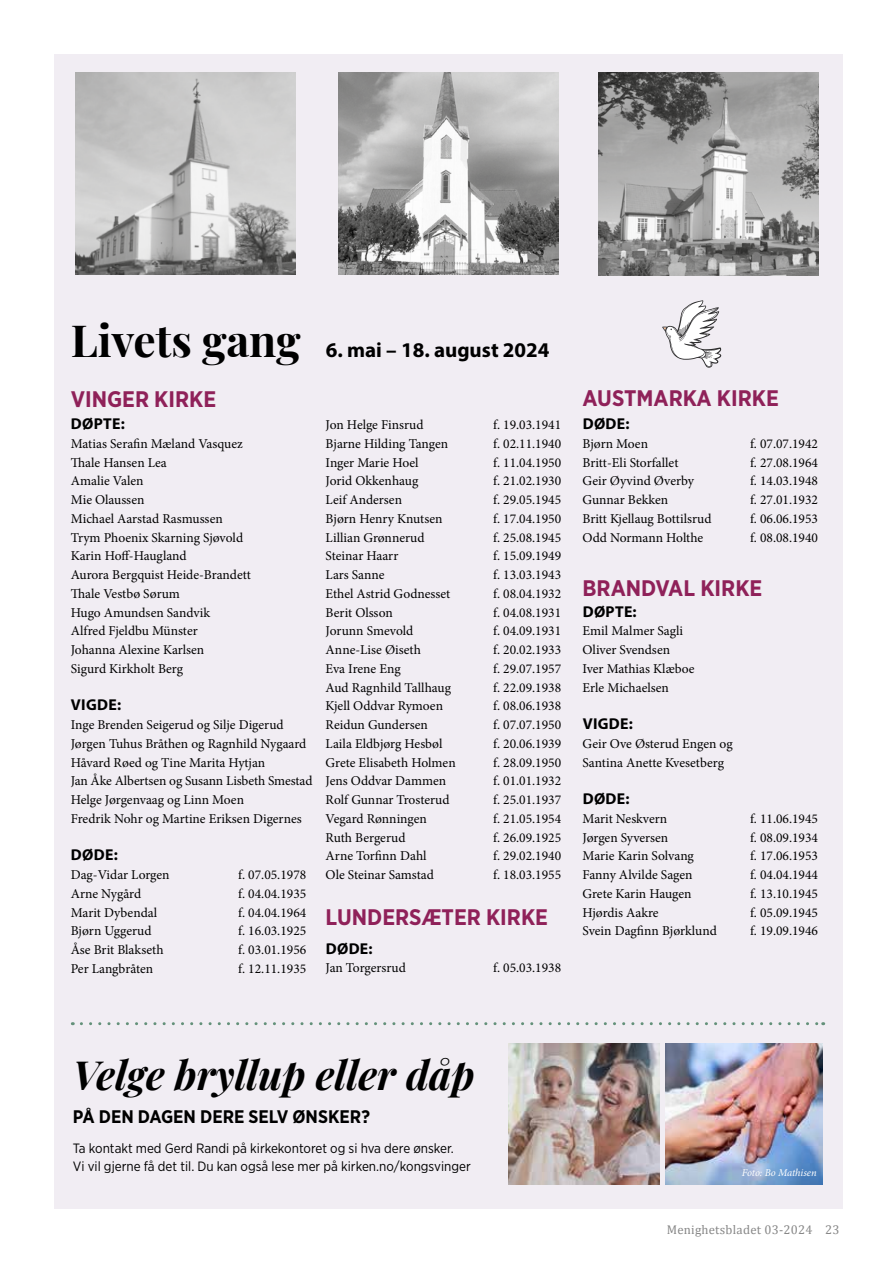
<style>
.page{position:relative;width:893px;height:1263px;background:#fff}
.page>*{position:absolute;margin:0;border:0;box-sizing:border-box;transform-origin:0 0}
.t1{font:italic 700 40.2px "Playfair Display";color:#000}
.t2{font:700 22.5px "Gotham Narrow";color:#8f2159}
.t3{font:700 21px "Myriad Pro";color:#000}
.t4{font:700 18.15px "Gotham Narrow";color:#000}
.t5{font:700 15.75px "Myriad Pro";letter-spacing:.02em;color:#000}
.t6{font:13.5px/18.8px "Minion Pro";color:#000}
.t7{font:13.5px/18px "Gotham Narrow";color:#000}
.t8{font:12.75px "Cambria";letter-spacing:.02em;color:#878787}
.t9{font:italic 10.5px "Minion Pro";letter-spacing:-.01em;color:#fff}
.s1{font-family:"Playfair Display";font-size:44.4px}
</style>
<div class="page">
<div style="left:54px;top:54px;width:788px;height:1154px;background:#f1edf3"></div>
<img style="left:75px;top:73px;width:220px;height:202px">
<img style="left:339px;top:73px;width:220px;height:202px">
<img style="left:598px;top:73px;width:221px;height:202px">
<svg style="left:662px;top:300px;width:59px;height:68px"></svg>
<svg style="left:81px;top:1022px;width:743px;height:3px"></svg>
<img style="left:509px;top:1044px;width:150px;height:140px">
<img style="left:665px;top:1044px;width:158px;height:141px">
<h3 class="t3" style="left:71px;top:336px;width:480px"><span class="s1">Livets gang</span> 6. mai – 18. august 2024</h3>
<h2 class="t2" style="left:71px;top:385px;width:147px">VINGER KIRKE</h2>
<p class="t5" style="left:71px;top:413px;width:55px">DØPTE:</p>
<p class="t6" style="left:71px;top:434px;width:182px">Matias Serafin Mæland Vasquez<br>Thale Hansen Lea<br>Amalie Valen<br>Mie Olaussen<br>Michael Aarstad Rasmussen<br>Trym Phoenix Skarning Sjøvold<br>Karin Hoff-Haugland<br>Aurora Bergquist Heide-Brandett<br>Thale Vestbø Sørum<br>Hugo Amundsen Sandvik<br>Alfred Fjeldbu Münster<br>Johanna Alexine Karlsen<br>Sigurd Kirkholt Berg</p>
<p class="t5" style="left:71px;top:695px;width:52px">VIGDE:</p>
<p class="t6" style="left:71px;top:715px;width:243px">Inge Brenden Seigerud og Silje Digerud Jørgen Tuhus Bråthen og Ragnhild Nygaard Håvard Røed og Tine Marita Hytjan<br>Jan Åke Albertsen og Susann Lisbeth Smestad Helge Jørgenvaag og Linn Moen<br>Fredrik Nohr og Martine Eriksen Digernes</p>
<p class="t5" style="left:71px;top:845px;width:48px">DØDE:</p>
<p class="t6" style="left:71px;top:865px;width:100px">Dag-Vidar Lorgen</p>
<p class="t6" style="left:238px;top:865px;width:70px">f. 07.05.1978</p>
<p class="t6" style="left:71px;top:884px;width:72px">Arne Nygård</p>
<p class="t6" style="left:238px;top:884px;width:70px">f. 04.04.1935</p>
<p class="t6" style="left:71px;top:903px;width:88px">Marit Dybendal</p>
<p class="t6" style="left:238px;top:903px;width:70px">f. 04.04.1964</p>
<p class="t6" style="left:71px;top:922px;width:82px">Bjørn Uggerud</p>
<p class="t6" style="left:238px;top:922px;width:70px">f. 16.03.1925</p>
<p class="t6" style="left:71px;top:940px;width:94px">Åse Brit Blakseth</p>
<p class="t6" style="left:238px;top:940px;width:70px">f. 03.01.1956</p>
<p class="t6" style="left:71px;top:959px;width:84px">Per Langbråten</p>
<p class="t6" style="left:238px;top:959px;width:70px">f. 12.11.1935</p>
<p class="t6" style="left:326px;top:415px;width:99px">Jon Helge Finsrud</p>
<p class="t6" style="left:493px;top:415px;width:70px">f. 19.03.1941</p>
<p class="t6" style="left:326px;top:434px;width:124px">Bjarne Hilding Tangen</p>
<p class="t6" style="left:493px;top:434px;width:70px">f. 02.11.1940</p>
<p class="t6" style="left:326px;top:453px;width:94px">Inger Marie Hoel</p>
<p class="t6" style="left:493px;top:453px;width:70px">f. 11.04.1950</p>
<p class="t6" style="left:326px;top:472px;width:94px">Jorid Okkenhaug</p>
<p class="t6" style="left:493px;top:472px;width:70px">f. 21.02.1930</p>
<p class="t6" style="left:326px;top:490px;width:78px">Leif Andersen</p>
<p class="t6" style="left:493px;top:490px;width:70px">f. 29.05.1945</p>
<p class="t6" style="left:326px;top:509px;width:118px">Bjørn Henry Knutsen</p>
<p class="t6" style="left:493px;top:509px;width:70px">f. 17.04.1950</p>
<p class="t6" style="left:326px;top:528px;width:100px">Lillian Grønnerud</p>
<p class="t6" style="left:493px;top:528px;width:70px">f. 25.08.1945</p>
<p class="t6" style="left:326px;top:547px;width:74px">Steinar Haarr</p>
<p class="t6" style="left:493px;top:547px;width:70px">f. 15.09.1949</p>
<p class="t6" style="left:326px;top:565px;width:60px">Lars Sanne</p>
<p class="t6" style="left:493px;top:565px;width:70px">f. 13.03.1943</p>
<p class="t6" style="left:326px;top:584px;width:126px">Ethel Astrid Godnesset</p>
<p class="t6" style="left:493px;top:584px;width:70px">f. 08.04.1932</p>
<p class="t6" style="left:326px;top:603px;width:69px">Berit Olsson</p>
<p class="t6" style="left:493px;top:603px;width:70px">f. 04.08.1931</p>
<p class="t6" style="left:326px;top:622px;width:89px">Jorunn Smevold</p>
<p class="t6" style="left:493px;top:622px;width:70px">f. 04.09.1931</p>
<p class="t6" style="left:326px;top:640px;width:97px">Anne-Lise Øiseth</p>
<p class="t6" style="left:493px;top:640px;width:70px">f. 20.02.1933</p>
<p class="t6" style="left:326px;top:659px;width:76px">Eva Irene Eng</p>
<p class="t6" style="left:493px;top:659px;width:70px">f. 29.07.1957</p>
<p class="t6" style="left:326px;top:678px;width:127px">Aud Ragnhild Tallhaug</p>
<p class="t6" style="left:493px;top:678px;width:70px">f. 22.09.1938</p>
<p class="t6" style="left:326px;top:697px;width:119px">Kjell Oddvar Rymoen</p>
<p class="t6" style="left:493px;top:697px;width:70px">f. 08.06.1938</p>
<p class="t6" style="left:326px;top:715px;width:104px">Reidun Gundersen</p>
<p class="t6" style="left:493px;top:715px;width:70px">f. 07.07.1950</p>
<p class="t6" style="left:326px;top:734px;width:118px">Laila Eldbjørg Hesbøl</p>
<p class="t6" style="left:493px;top:734px;width:70px">f. 20.06.1939</p>
<p class="t6" style="left:326px;top:753px;width:132px">Grete Elisabeth Holmen</p>
<p class="t6" style="left:493px;top:753px;width:70px">f. 28.09.1950</p>
<p class="t6" style="left:326px;top:772px;width:122px">Jens Oddvar Dammen</p>
<p class="t6" style="left:493px;top:772px;width:70px">f. 01.01.1932</p>
<p class="t6" style="left:326px;top:790px;width:125px">Rolf Gunnar Trosterud</p>
<p class="t6" style="left:493px;top:790px;width:70px">f. 25.01.1937</p>
<p class="t6" style="left:326px;top:809px;width:103px">Vegard Rønningen</p>
<p class="t6" style="left:493px;top:809px;width:70px">f. 21.05.1954</p>
<p class="t6" style="left:326px;top:828px;width:81px">Ruth Bergerud</p>
<p class="t6" style="left:493px;top:828px;width:70px">f. 26.09.1925</p>
<p class="t6" style="left:326px;top:847px;width:103px">Arne Torfinn Dahl</p>
<p class="t6" style="left:493px;top:847px;width:70px">f. 29.02.1940</p>
<p class="t6" style="left:326px;top:865px;width:110px">Ole Steinar Samstad</p>
<p class="t6" style="left:493px;top:865px;width:70px">f. 18.03.1955</p>
<h2 class="t2" style="left:326px;top:902px;width:224px">LUNDERSÆTER KIRKE</h2>
<p class="t5" style="left:326px;top:938px;width:48px">DØDE:</p>
<p class="t6" style="left:326px;top:958px;width:82px">Jan Torgersrud</p>
<p class="t6" style="left:493px;top:958px;width:70px">f. 05.03.1938</p>
<h2 class="t2" style="left:583px;top:384px;width:198px">AUSTMARKA KIRKE</h2>
<p class="t5" style="left:583px;top:413px;width:48px">DØDE:</p>
<p class="t6" style="left:583px;top:434px;width:67px">Bjørn Moen</p>
<p class="t6" style="left:750px;top:434px;width:70px">f. 07.07.1942</p>
<p class="t6" style="left:583px;top:453px;width:97px">Britt-Eli Storfallet</p>
<p class="t6" style="left:750px;top:453px;width:70px">f. 27.08.1964</p>
<p class="t6" style="left:583px;top:472px;width:113px">Geir Øyvind Øverby</p>
<p class="t6" style="left:750px;top:472px;width:70px">f. 14.03.1948</p>
<p class="t6" style="left:583px;top:490px;width:87px">Gunnar Bekken</p>
<p class="t6" style="left:750px;top:490px;width:70px">f. 27.01.1932</p>
<p class="t6" style="left:583px;top:509px;width:130px">Britt Kjellaug Bottilsrud</p>
<p class="t6" style="left:750px;top:509px;width:70px">f. 06.06.1953</p>
<p class="t6" style="left:583px;top:528px;width:122px">Odd Normann Holthe</p>
<p class="t6" style="left:750px;top:528px;width:70px">f. 08.08.1940</p>
<h2 class="t2" style="left:583px;top:573px;width:181px">BRANDVAL KIRKE</h2>
<p class="t5" style="left:583px;top:601px;width:55px">DØPTE:</p>
<p class="t6" style="left:583px;top:622px;width:113px">Emil Malmer Sagli<br>Oliver Svendsen<br>Iver Mathias Klæboe<br>Erle Michaelsen</p>
<p class="t5" style="left:583px;top:713px;width:52px">VIGDE:</p>
<p class="t6" style="left:583px;top:734px;width:152px">Geir Ove Østerud Engen og<br>Santina Anette Kvesetberg</p>
<p class="t5" style="left:583px;top:788px;width:48px">DØDE:</p>
<p class="t6" style="left:583px;top:809px;width:86px">Marit Neskvern</p>
<p class="t6" style="left:750px;top:809px;width:70px">f. 11.06.1945</p>
<p class="t6" style="left:583px;top:828px;width:87px">Jørgen Syversen</p>
<p class="t6" style="left:750px;top:828px;width:70px">f. 08.09.1934</p>
<p class="t6" style="left:583px;top:847px;width:113px">Marie Karin Solvang</p>
<p class="t6" style="left:750px;top:847px;width:70px">f. 17.06.1953</p>
<p class="t6" style="left:583px;top:865px;width:111px">Fanny Alvilde Sagen</p>
<p class="t6" style="left:750px;top:865px;width:70px">f. 04.04.1944</p>
<p class="t6" style="left:583px;top:884px;width:111px">Grete Karin Haugen</p>
<p class="t6" style="left:750px;top:884px;width:70px">f. 13.10.1945</p>
<p class="t6" style="left:583px;top:903px;width:78px">Hjørdis Aakre</p>
<p class="t6" style="left:750px;top:903px;width:70px">f. 05.09.1945</p>
<p class="t6" style="left:583px;top:922px;width:136px">Svein Dagfinn Bjørklund</p>
<p class="t6" style="left:750px;top:922px;width:70px">f. 19.09.1946</p>
<h1 class="t1" style="left:73px;top:1042px;width:403px">Velge bryllup eller dåp</h1>
<h3 class="t4" style="left:73px;top:1105px;width:299px">PÅ DEN DAGEN DERE SELV ØNSKER?</h3>
<p class="t7" style="left:73px;top:1139px;width:399px">Ta kontakt med Gerd Randi på kirkekontoret og si hva dere ønsker.<br>Vi vil gjerne få det til. Du kan også lese mer på kirken.no/kongsvinger</p>
<p class="t9" style="left:742px;top:1166px;width:76px">Foto: Bo Mathisen</p>
<p class="t8" style="left:667px;top:1222px;width:174px">Menighetsbladet 03-2024 23</p>
</div>
